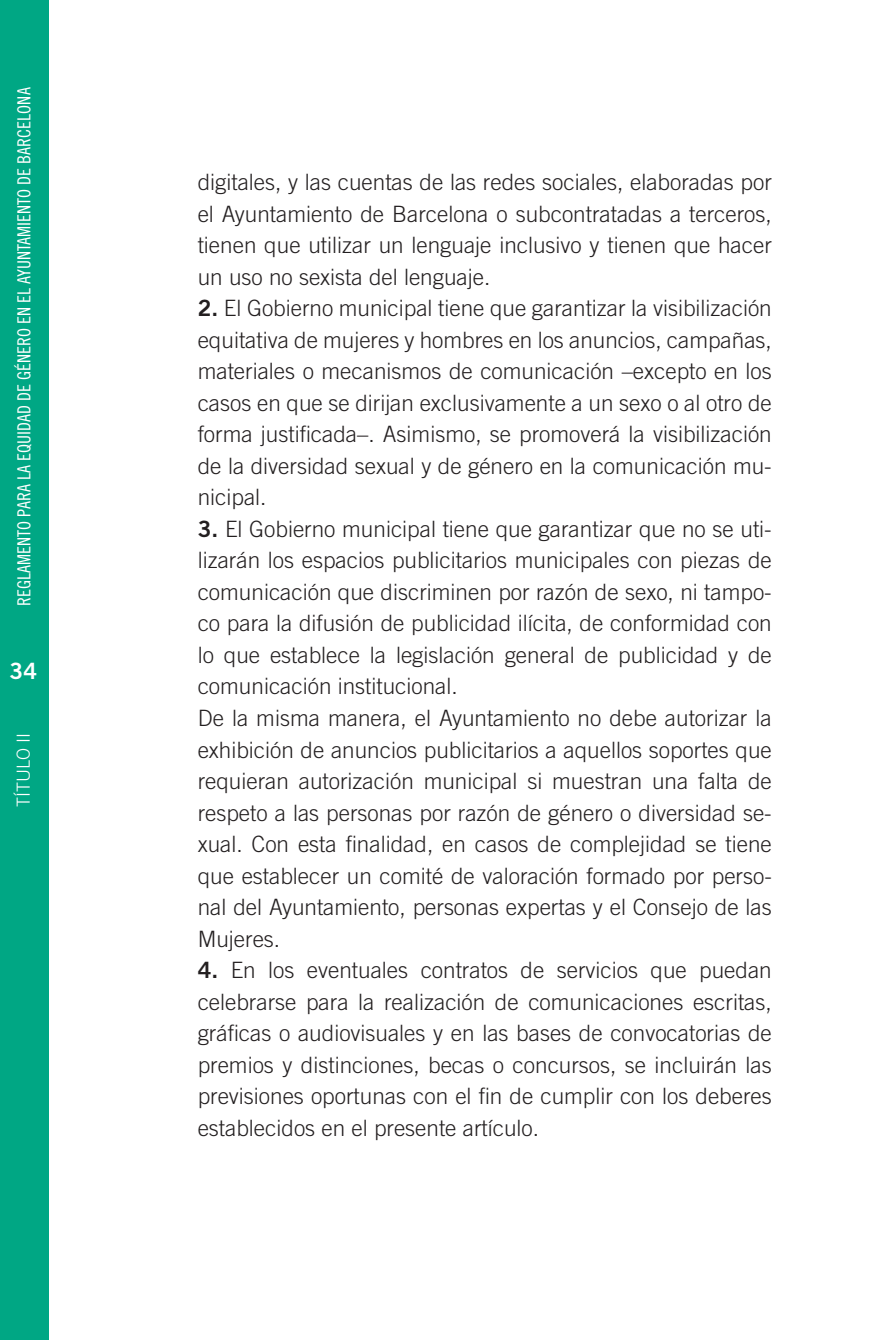
<style>
.page{position:relative;width:893px;height:1340px;background:#fff}
.page>*{position:absolute;margin:0;border:0;box-sizing:border-box;transform-origin:0 0}
.t1{font:300 22.5px/31.5px "Trade Gothic";color:#231f20;text-align:justify}
.t2{font:22.5px "Trade Gothic Bold Two";color:#fff}
.t3{font:18px "Trade Gothic Cond Eighteen";color:#fff}
.t4{font:300 18px "Trade Gothic";color:#fff}
.s1{font-family:"Trade Gothic Bold Two";font-weight:400}
</style>
<div class="page">
<div style="left:0;top:0;width:49px;height:1339px;background:#00a784"></div>
<p class="t3" style="left:13px;top:605px;width:519px;rotate:-90deg">REGLAMENTO PARA LA EQUIDAD DE GÉNERO EN EL AYUNTAMIENTO DE BARCELONA</p>
<p class="t2" style="left:10px;top:656px;width:29px">34</p>
<p class="t4" style="left:13px;top:807px;width:76px;rotate:-90deg">TÍTULO II</p>
<p class="t1" style="left:198px;top:166px;width:576px">digitales, y las cuentas de las redes sociales, elaboradas por el Ayuntamiento de Barcelona o subcontratadas a terceros, tienen que utilizar un lenguaje inclusivo y tienen que hacer un uso no sexista del lenguaje.</p>
<p class="t1" style="left:198px;top:292px;width:576px"><span class="s1">2.</span> El Gobierno municipal tiene que garantizar la visibilización equitativa de mujeres y hombres en los anuncios, campañas, materiales o mecanismos de comunicación –excepto en los casos en que se dirijan exclusivamente a un sexo o al otro de forma justificada–. Asimismo, se promoverá la visibilización de la diversidad sexual y de género en la comunicación mu&shy;nicipal.</p>
<p class="t1" style="left:198px;top:513px;width:576px;text-align:left"><span class="s1">3.</span> El Gobierno municipal tiene que garantizar que no se uti&shy;lizarán los espacios publicitarios municipales con piezas de comunicación que discriminen por razón de sexo, ni tampo&shy;co para la difusión de publicidad ilícita, de conformidad con lo que establece la legislación general de publicidad y de comunicación institucional.<br>De la misma manera, el Ayuntamiento no debe autorizar la exhibición de anuncios publicitarios a aquellos soportes que requieran autorización municipal si muestran una falta de respeto a las personas por razón de género o diversidad se&shy;xual. Con esta finalidad, en casos de complejidad se tiene que establecer un comité de valoración formado por perso&shy;nal del Ayuntamiento, personas expertas y el Consejo de las Mujeres.</p>
<p class="t1" style="left:198px;top:954px;width:576px"><span class="s1">4.</span> En los eventuales contratos de servicios que puedan celebrarse para la realización de comunicaciones escritas, gráficas o audiovisuales y en las bases de convocatorias de premios y distinciones, becas o concursos, se incluirán las previsiones oportunas con el fin de cumplir con los deberes establecidos en el presente artículo.</p>
</div>
